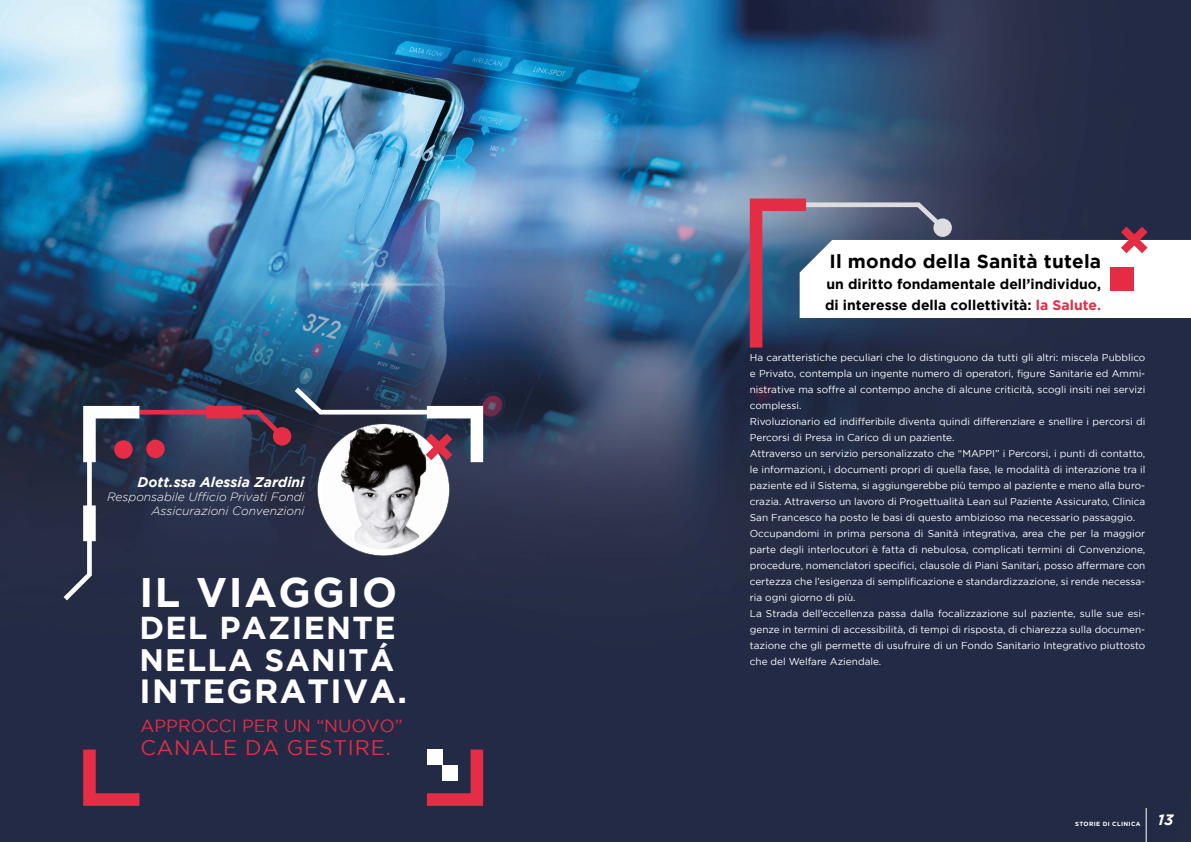
<style>
.page{position:relative;width:1191px;height:842px;background:#fff}
.page>*{position:absolute;margin:0;border:0;box-sizing:border-box;transform-origin:0 0}
.t1{font:700 41.3px "Gotham";letter-spacing:.04em;color:#fff}
.t2{font:700 33.5px "Gotham";letter-spacing:.04em;color:#fff}
.t3{font:700 31.6px "Gotham";letter-spacing:.04em;color:#fff}
.t4{font:700 31px "Gotham";letter-spacing:.04em;color:#fff}
.t5{font:21px "Gotham";letter-spacing:.04em;color:#e52d46}
.t6{font:700 19px "Gotham";letter-spacing:.01em;color:#000}
.t7{font:17.6px "Gotham";color:#e52d46}
.t8{font:italic 700 15px "Gotham";color:#fff}
.t9{font:700 14px/21px "Gotham";color:#000}
.t10{font:italic 700 14px "Gotham";color:#fefffd}
.t11{font:italic 300 12px/14px "Gotham";color:#fefffd;text-align:right}
.t12{font:10px/16px "Gotham";color:#fff}
.t13{font:700 6px "Gotham";letter-spacing:.06em;color:#fff}
.s1{color:#e42d45}
</style>
<div class="page">
<img style="left:0;top:0;width:1191px;height:842px">
<svg style="left:427px;top:749px;width:56px;height:57px"></svg>
<svg style="left:83px;top:749px;width:56px;height:57px"></svg>
<div style="left:442px;top:765px;width:16px;height:16px;background:#fff"></div>
<div style="left:427px;top:749px;width:15px;height:16px;background:#fff"></div>
<svg style="left:64px;top:388px;width:419px;height:212px"></svg>
<svg style="left:750px;top:198px;width:441px;height:150px"></svg>
<div style="left:1110px;top:267px;width:24px;height:24px;background:#e42d45"></div>
<hr style="left:1145px;top:808px;width:1px;height:34px;background:#fff">
<h3 class="t10" style="left:138px;top:473px;width:168px">Dott.ssa Alessia Zardini</h3>
<p class="t11" style="left:107px;top:489px;width:199px">Responsabile Ufficio Privati Fondi<br>Assicurazioni Convenzioni</p>
<h1 class="t1" style="left:139px;top:569px;width:259px">IL VIAGGIO</h1>
<h3 class="t3" style="left:139px;top:610px;width:258px">DEL PAZIENTE</h3>
<h3 class="t4" style="left:139px;top:642px;width:256px">NELLA SANITÁ</h3>
<h2 class="t2" style="left:139px;top:672px;width:269px">INTEGRATIVA.</h2>
<h3 class="t7" style="left:140px;top:716px;width:263px">APPROCCI PER UN “NUOVO”</h3>
<h3 class="t5" style="left:140px;top:736px;width:252px">CANALE DA GESTIRE.</h3>
<h3 class="t6" style="left:829px;top:250px;width:273px">Il mondo della Sanità tutela</h3>
<h3 class="t9" style="left:825px;top:273px;width:278px">un diritto fondamentale dell’individuo, di interesse della collettività: <span class="s1">la Salute.</span></h3>
<p class="t12" style="left:750px;top:349px;width:397px">Ha caratteristiche peculiari che lo distinguono da tutti gli altri: miscela Pubblico e Privato, contempla un ingente numero di operatori, figure Sanitarie ed Ammi&shy;nistrative ma soffre al contempo anche di alcune criticità, scogli insiti nei servizi complessi.<br>Rivoluzionario ed indifferibile diventa quindi differenziare e snellire i percorsi di Percorsi di Presa in Carico di un paziente.<br>Attraverso un servizio personalizzato che “MAPPI” i Percorsi, i punti di contatto, le informazioni, i documenti propri di quella fase, le modalità di interazione tra il paziente ed il Sistema, si aggiungerebbe più tempo al paziente e meno alla buro&shy;crazia. Attraverso un lavoro di Progettualità Lean sul Paziente Assicurato, Clinica San Francesco ha posto le basi di questo ambizioso ma necessario passaggio.<br>Occupandomi in prima persona di Sanità integrativa, area che per la maggior parte degli interlocutori è fatta di nebulosa, complicati termini di Convenzione, procedure, nomenclatori specifici, clausole di Piani Sanitari, posso affermare con certezza che l’esigenza di semplificazione e standardizzazione, si rende necessa&shy;ria ogni giorno di più.<br>La Strada dell’eccellenza passa dalla focalizzazione sul paziente, sulle sue esi&shy;genze in termini di accessibilità, di tempi di risposta, di chiarezza sulla documen&shy;tazione che gli permette di usufruire di un Fondo Sanitario Integrativo piuttosto che del Welfare Aziendale.</p>
<p class="t13" style="left:1075px;top:821px;width:67px">STORIE DI CLINICA</p>
<h3 class="t8" style="left:1157px;top:811px;width:17px">13</h3>
</div>
